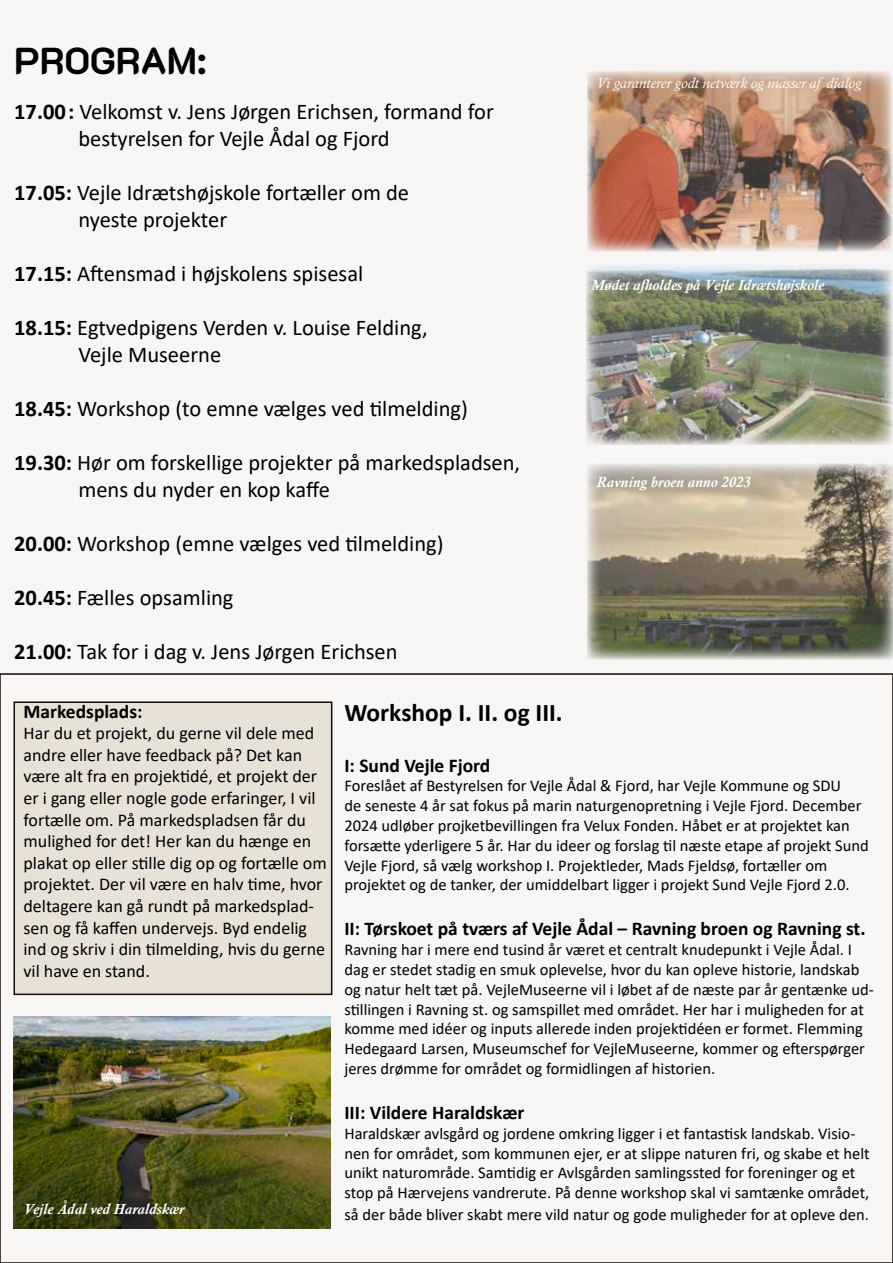
<style>
.page{position:relative;width:893px;height:1263px;background:#f7f6f5}
.page>*{position:absolute;margin:0;border:0;box-sizing:border-box;transform-origin:0 0}
.t1{font:700 37.5px "K2 D";color:#000}
.t2{font:700 25.5px "Calibri";color:#000}
.t3{font:22.5px/27px "Calibri";color:#000}
.t4{font:700 19.5px "Calibri";color:#000}
.t5{font:18px/21.6px "Calibri";color:#000}
.t6{font:16.5px/19.8px "Calibri";color:#000}
.t7{font:italic 700 15px "Calisto";color:#fbfdfd}
.t8{font:italic 15px "Calisto";color:#fcf9fc}
.s1{font-weight:700}
</style>
<div class="page">
<img style="left:587px;top:71px;width:305px;height:180px">
<img style="left:586px;top:265px;width:307px;height:180px">
<img style="left:587px;top:464px;width:306px;height:196px">
<div style="left:14px;top:702px;width:318px;height:292px;background:#e8e1d6"></div>
<div style="left:14px;top:701px;width:318px;height:294px;border:2px solid #150906"></div>
<img style="left:14px;top:1017px;width:317px;height:211px">
<h1 class="t1" style="left:14px;top:39px;width:194px">PROGRAM:</h1>
<h3 class="t3" style="left:78px;top:98px;width:417px;text-indent:-64px"><span class="s1">17.00:</span> Velkomst v. Jens Jørgen Erichsen, formand for bestyrelsen for Vejle Ådal og Fjord</h3>
<h3 class="t3" style="left:78px;top:179px;width:332px;text-indent:-64px"><span class="s1">17.05:</span> Vejle Idrætshøjskole fortæller om de nyeste projekter</h3>
<h3 class="t3" style="left:14px;top:260px;width:351px"><span class="s1">17.15:</span> Aftensmad i højskolens spisesal</h3>
<h3 class="t3" style="left:78px;top:314px;width:351px;text-indent:-64px"><span class="s1">18.15:</span> Egtvedpigens Verden v. Louise Felding,<br>Vejle Museerne</h3>
<h3 class="t3" style="left:14px;top:395px;width:455px"><span class="s1">18.45:</span> Workshop (to emne vælges ved tilmelding)</h3>
<h3 class="t3" style="left:78px;top:449px;width:443px;text-indent:-64px"><span class="s1">19.30:</span> Hør om forskellige projekter på markedspladsen, mens du nyder en kop kaffe</h3>
<h3 class="t3" style="left:14px;top:530px;width:431px"><span class="s1">20.00:</span> Workshop (emne vælges ved tilmelding)</h3>
<h3 class="t3" style="left:14px;top:584px;width:221px"><span class="s1">20.45:</span> Fælles opsamling</h3>
<h3 class="t3" style="left:14px;top:638px;width:385px"><span class="s1">21.00:</span> Tak for i dag v. Jens Jørgen Erichsen</h3>
<p class="t8" style="left:596px;top:75px;width:266px">Vi garanterer godt netværk og masser af dialog</p>
<p class="t7" style="left:591px;top:276px;width:234px">Mødet afholdes på Vejle Idrætshøjskole</p>
<p class="t7" style="left:596px;top:473px;width:156px">Ravning broen anno 2023</p>
<p class="t4" style="left:24px;top:697px;width:121px">Markedsplads:</p>
<p class="t5" style="left:24px;top:722px;width:305px">Har du et projekt, du gerne vil dele med andre eller have feedback på? Det kan være alt fra en projektidé, et projekt der er i gang eller nogle gode erfaringer, I vil fortælle om. På markedspladsen får du mulighed for det! Her kan du hænge en plakat op eller stille dig op og fortælle om projektet. Der vil være en halv time, hvor deltagere kan gå rundt på markedsplad&shy;sen og få kaffen undervejs. Byd endelig ind og skriv i din tilmelding, hvis du gerne vil have en stand.</p>
<p class="t7" style="left:23px;top:1200px;width:162px">Vejle Ådal ved Haraldskær</p>
<h2 class="t2" style="left:344px;top:694px;width:220px">Workshop I. II. og III.</h2>
<p class="t4" style="left:344px;top:751px;width:147px">I: Sund Vejle Fjord</p>
<p class="t6" style="left:344px;top:776px;width:526px">Foreslået af Bestyrelsen for Vejle Ådal &amp; Fjord, har Vejle Kommune og SDU<br>de seneste 4 år sat fokus på marin naturgenopretning i Vejle Fjord. December 2024 udløber projketbevillingen fra Velux Fonden. Håbet er at projektet kan forsætte yderligere 5 år. Har du ideer og forslag til næste etape af projekt Sund Vejle Fjord, så vælg workshop I. Projektleder, Mads Fjeldsø, fortæller om projektet og de tanker, der umiddelbart ligger i projekt Sund Vejle Fjord 2.0.</p>
<p class="t4" style="left:344px;top:915px;width:523px">II: Tørskoet på tværs af Vejle Ådal – Ravning broen og Ravning st.</p>
<p class="t6" style="left:344px;top:939px;width:531px">Ravning har i mere end tusind år været et centralt knudepunkt i Vejle Ådal. I dag er stedet stadig en smuk oplevelse, hvor du kan opleve historie, landskab og natur helt tæt på. VejleMuseerne vil i løbet af de næste par år gentænke ud&shy;stillingen i Ravning st. og samspillet med området. Her har i muligheden for at komme med idéer og inputs allerede inden projektidéen er formet. Flemming Hedegaard Larsen, Museumschef for VejleMuseerne, kommer og efterspørger jeres drømme for området og formidlingen af historien.</p>
<p class="t4" style="left:344px;top:1099px;width:181px">III: Vildere Haraldskær</p>
<p class="t6" style="left:344px;top:1123px;width:527px">Haraldskær avlsgård og jordene omkring ligger i et fantastisk landskab. Visio&shy;nen for området, som kommunen ejer, er at slippe naturen fri, og skabe et helt unikt naturområde. Samtidig er Avlsgården samlingssted for foreninger og et stop på Hærvejens vandrerute. På denne workshop skal vi samtænke området,</p>
<p class="t6" style="left:344px;top:1204px;width:526px">så der både bliver skabt mere vild natur og gode muligheder for at opleve den.</p>
</div>
